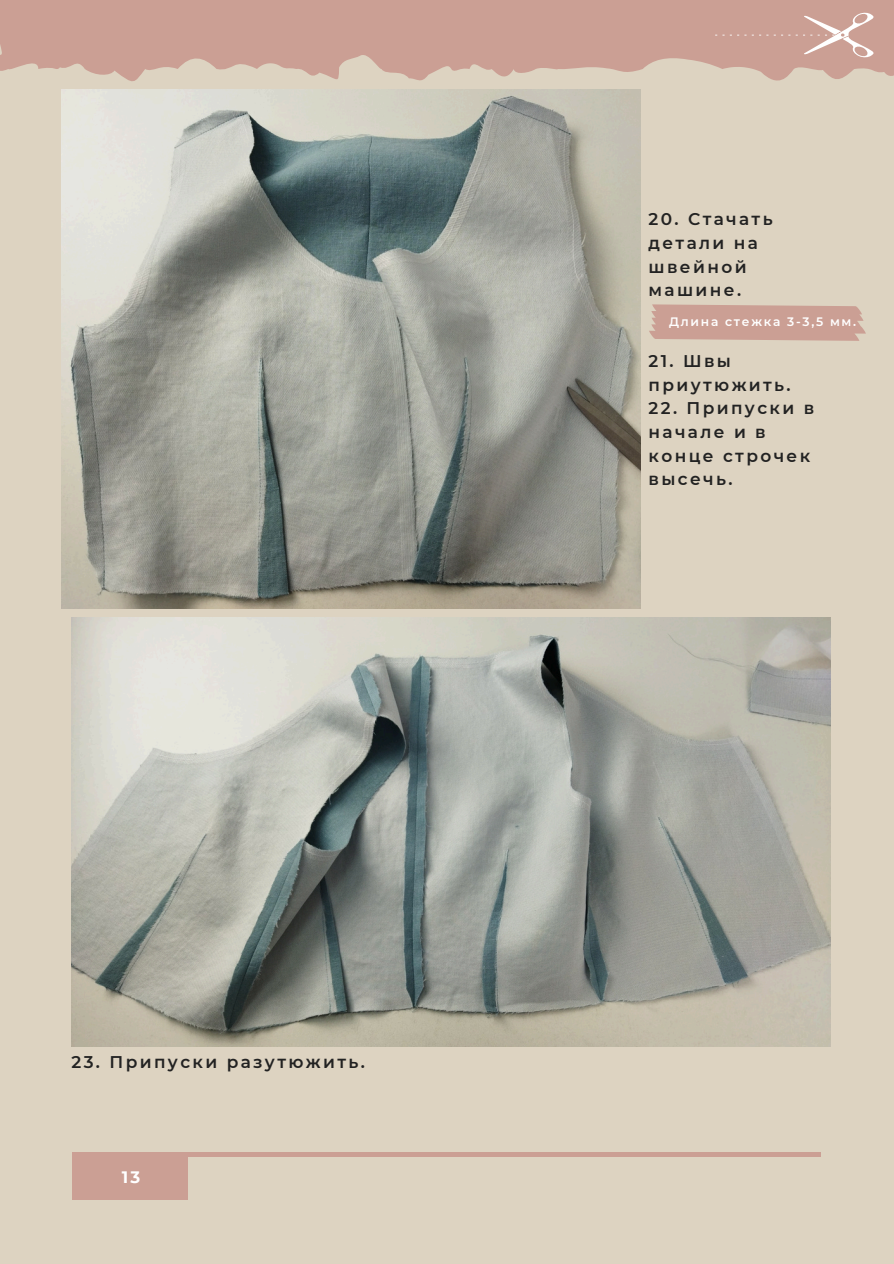
<style>
.page{position:relative;width:894px;height:1264px;background:#fff}
.page>*{position:absolute;margin:0;border:0;box-sizing:border-box;transform-origin:0 0}
.t1{font:600 16.95px/23.7px "Montserrat";letter-spacing:.14em;color:#222}
.t2{font:700 16.5px "Montserrat";color:#fff}
.t3{font:600 12.15px "Montserrat";letter-spacing:.14em;color:#fff}
</style>
<div class="page">
<div style="left:0;top:0;width:893px;height:1263px;background:#ddd3c1"></div>
<div style="left:72px;top:1153px;width:115px;height:46px;background:#cb9f94"></div>
<hr style="left:72px;top:1152px;width:748px;height:4px;background:#cb9f94">
<svg style="left:0;top:0;width:893px;height:81px;fill:#cb9f94"></svg>
<svg style="left:788px;top:12px;width:87px;height:46px;background:#d3aea4"></svg>
<svg style="left:737px;top:35px;width:45px;height:1px"></svg>
<svg style="left:715px;top:35px;width:16px;height:1px"></svg>
<img style="left:62px;top:89px;width:578px;height:519px">
<svg style="left:649px;top:304px;width:216px;height:36px;background:#cca397"></svg>
<img style="left:71px;top:617px;width:759px;height:429px">
<h1 class="t1" style="left:71px;top:1050px;width:295px">23. Припуски разутюжить.</h1>
<p class="t2" style="left:122px;top:1166px;width:20px">13</p>
<p class="t1" style="left:648px;top:207px;width:125px">20. Стачать детали на швейной машине.</p>
<h1 class="t3" style="left:669px;top:314px;width:188px">Длина стежка 3-3,5 мм.</h1>
<p class="t1" style="left:648px;top:349px;width:144px">21. Швы приутюжить.</p>
<p class="t1" style="left:648px;top:396px;width:167px">22. Припуски в начале и в конце строчек высечь.</p>
</div>
